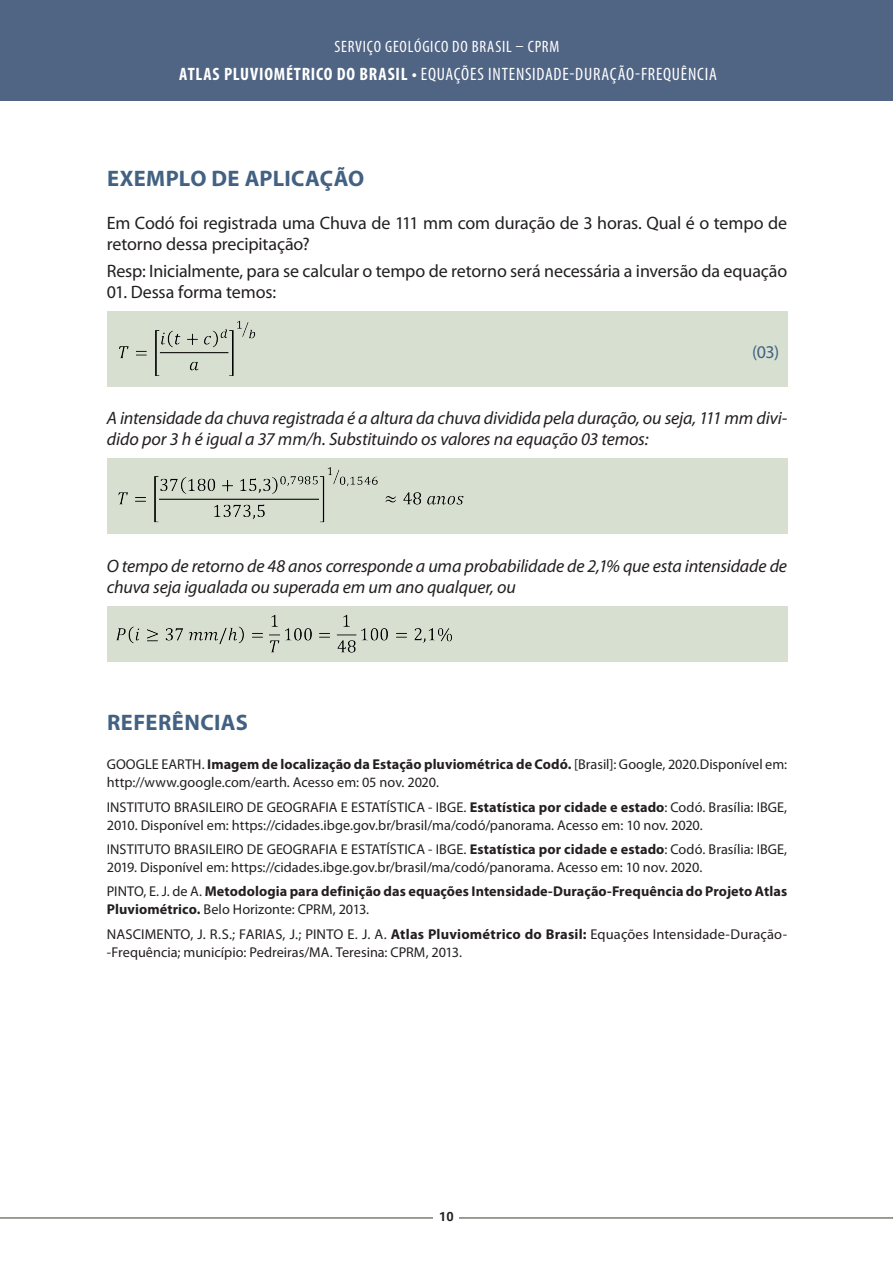
<style>
.page{position:relative;width:893px;height:1263px;background:#fff}
.page>*{position:absolute;margin:0;border:0;box-sizing:border-box;transform-origin:0 0}
.t1{font:700 22.5px "Myriad Pro";letter-spacing:.02em;color:#426183}
.CORPO_TEXTO{font:italic 18px/21px "Myriad Pro";letter-spacing:-.01em;color:#231f20}
.CORPO_TEXTO-2{font:18px/21px "Myriad Pro";letter-spacing:-.01em;color:#231f20}
.t2{font:condensed 18px "Myriad Pro";letter-spacing:.04em;color:#fff}
.EQUACAO_SOMBRA{font:18px "Myriad Pro";color:#426183}
.t3{font:condensed 16.5px "Myriad Pro";letter-spacing:.045em;color:#fff}
.CORPO_TEXTO-3{font:14.25px/18px "Myriad Pro";letter-spacing:.005em;color:#231f20}
.CORPO_TEXTO-4{font:700 14.25px/18px "Myriad Pro";letter-spacing:.005em;color:#231f20}
.t4{font:700 12.75px "Roboto";color:#231f20}
.s1{font-weight:700}
.s2{font-weight:400}
</style>
<div class="page">
<div style="left:0;top:0;width:893px;height:100px;background:#506483"></div>
<hr style="left:0;top:1217px;width:893px;height:1px;background:#7d7c73">
<div style="left:433px;top:1205px;width:26px;height:23px;background:#fff"></div>
<div style="left:107px;top:311px;width:680px;height:76px;background:#d7e0d0"></div>
<div style="left:107px;top:458px;width:680px;height:76px;background:#d7e0d0"></div>
<div style="left:107px;top:606px;width:680px;height:55px;background:#d7e0d0"></div>
<img style="left:119px;top:321px;width:137px;height:55px">
<img style="left:118px;top:467px;width:346px;height:56px">
<img style="left:116px;top:614px;width:336px;height:39px">
<p class="t3" style="left:334px;top:36px;width:226px">SERVIÇO GEOLÓGICO DO BRASIL – CPRM</p>
<p class="t2" style="left:179px;top:63px;width:539px"><span class="s1">ATLAS PLUVIOMÉTRICO DO BRASIL •</span> EQUAÇÕES INTENSIDADE-DURAÇÃO-FREQUÊNCIA</p>
<p class="t1" style="left:107px;top:164px;width:259px">EXEMPLO DE APLICAÇÃO</p>
<p class="CORPO_TEXTO-2" style="left:107px;top:212px;width:682px">Em Codó foi registrada uma Chuva de 111 mm com duração de 3 horas. Qual é o tempo de retorno dessa precipitação?</p>
<p class="CORPO_TEXTO-2" style="left:107px;top:260px;width:682px">Resp: Inicialmente, para se calcular o tempo de retorno será necessária a inversão da equação</p>
<p class="CORPO_TEXTO-2" style="left:107px;top:281px;width:171px">01. Dessa forma temos:</p>
<p class="EQUACAO_SOMBRA" style="left:752px;top:341px;width:29px">(03)</p>
<p class="CORPO_TEXTO" style="left:107px;top:408px;width:682px">A intensidade da chuva registrada é a altura da chuva dividida pela duração, ou seja, 111 mm divi&shy;dido por 3 h é igual a 37 mm/h. Substituindo os valores na equação 03 temos:</p>
<p class="CORPO_TEXTO" style="left:107px;top:555px;width:682px">O tempo de retorno de 48 anos corresponde a uma probabilidade de 2,1% que esta intensidade de chuva seja igualada ou superada em um ano qualquer, ou</p>
<p class="t1" style="left:107px;top:708px;width:142px">REFERÊNCIAS</p>
<p class="CORPO_TEXTO-3" style="left:107px;top:755px;width:682px">GOOGLE EARTH. <span class="s1">Imagem de localização da Estação pluviométrica de Codó.</span> [Brasil]: Google, 2020.Disponível em: http://www.google.com/earth. Acesso em: 05 nov. 2020.</p>
<p class="CORPO_TEXTO-3" style="left:107px;top:798px;width:682px">INSTITUTO BRASILEIRO DE GEOGRAFIA E ESTATÍSTICA - IBGE. <span class="s1">Estatística por cidade e estado</span>: Codó. Brasília: IBGE,<br>2010. Disponível em: https://cidades.ibge.gov.br/brasil/ma/codó/panorama. Acesso em: 10 nov. 2020.</p>
<p class="CORPO_TEXTO-3" style="left:107px;top:840px;width:682px">INSTITUTO BRASILEIRO DE GEOGRAFIA E ESTATÍSTICA - IBGE. <span class="s1">Estatística por cidade e estado</span>: Codó. Brasília: IBGE,<br>2019. Disponível em: https://cidades.ibge.gov.br/brasil/ma/codó/panorama. Acesso em: 10 nov. 2020.</p>
<p class="CORPO_TEXTO-4" style="left:107px;top:882px;width:682px"><span class="s2">PINTO, E. J. de A.</span> Metodologia para definição das equações Intensidade-Duração-Frequência do Projeto Atlas<br>Pluviométrico. <span class="s2">Belo Horizonte: CPRM, 2013.</span></p>
<p class="CORPO_TEXTO-3" style="left:107px;top:925px;width:682px">NASCIMENTO, J. R.S.; FARIAS, J.; PINTO E. J. A. <span class="s1">Atlas Pluviométrico do Brasil:</span> Equações Intensidade-Duração--Frequência; município: Pedreiras/MA. Teresina: CPRM, 2013.</p>
<p class="t4" style="left:439px;top:1208px;width:16px">10</p>
</div>
